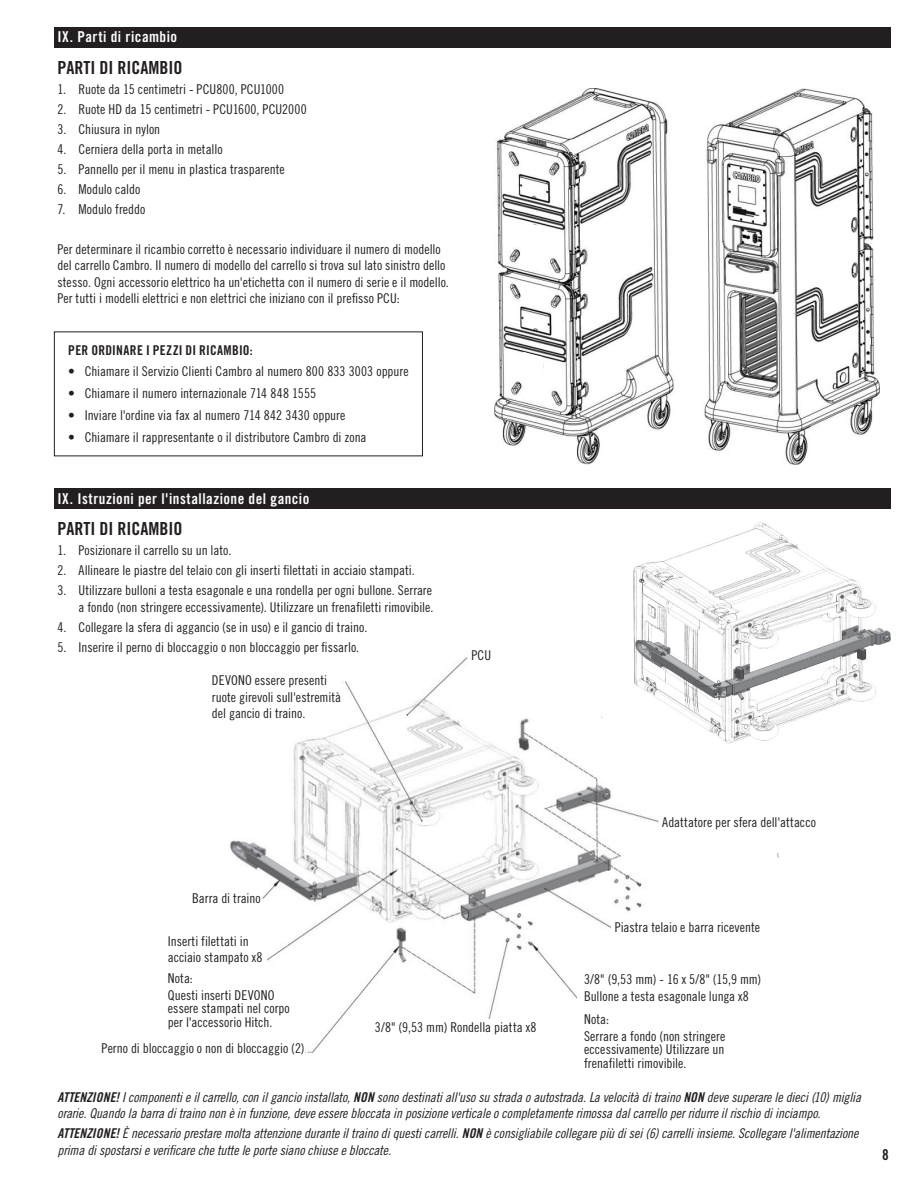
<style>
.page{position:relative;width:918px;height:1188px;background:#fff}
.page>*{position:absolute;margin:0;border:0;box-sizing:border-box;transform-origin:0 0}
.Body{font:18px "Trade Gothic LT Std Bd Cn 20";color:#231f20}
.Sub_Head_WHT{font:15px "Trade Gothic LT Std Bd Cn 20";letter-spacing:.03em;color:#fff}
.t1{font:15px "Trade Gothic LT Std Bd Cn 20";color:#231f20}
.Body-2{font:13.5px/16.5px "Trade Gothic LT Std Cn 18";color:#231f20}
.Body-3{font:13.5px/16.5px "Trade Gothic LT Std Cn 18 Obl";letter-spacing:-.01em;color:#231f20}
.Body_with_Bullet{font:13.5px "Trade Gothic LT Std Cn 18";color:#231f20}
.Body_Bold{font:13.5px "Trade Gothic LT Std Bd Cn 20";letter-spacing:.025em;color:#231f20}
.s1{font-family:"Trade Gothic LT Std Bd Cn 20 Obl"}
</style>
<div class="page">
<img style="left:230px;top:657px;width:548px;height:397px">
<img style="left:494px;top:89px;width:180px;height:375px">
<img style="left:704px;top:89px;width:175px;height:375px">
<svg style="left:523px;top:221px;width:20px;height:25px"></svg>
<svg style="left:523px;top:352px;width:20px;height:25px"></svg>
<div style="left:578px;top:987px;width:197px;height:62px;background:#fff"></div>
<div style="left:384px;top:1020px;width:109px;height:21px;background:#fff"></div>
<div style="left:164px;top:933px;width:102px;height:35px;background:#fff"></div>
<div style="left:164px;top:968px;width:152px;height:53px;background:#fff"></div>
<div style="left:54px;top:27px;width:837px;height:20px;background:#231f20"></div>
<div style="left:54px;top:488px;width:837px;height:21px;background:#231f20"></div>
<div style="left:208px;top:676px;width:134px;height:42px;background:#fff"></div>
<div style="left:659px;top:817px;width:227px;height:35px;background:#fff"></div>
<div style="left:611px;top:922px;width:185px;height:31px;background:#fff"></div>
<div style="left:72px;top:1043px;width:233px;height:19px;background:#fff"></div>
<div style="left:468px;top:650px;width:97px;height:20px;background:#fff"></div>
<div style="left:353px;top:1022px;width:183px;height:30px;background:#fff"></div>
<div style="left:181px;top:893px;width:80px;height:23px;background:#fff"></div>
<img style="left:634px;top:523px;width:257px;height:220px">
<p class="Sub_Head_WHT" style="left:58px;top:28px;width:121px">IX. Parti di ricambio</p>
<p class="Body" style="left:58px;top:56px;width:126px">PARTI DI RICAMBIO</p>
<p class="Body-2" style="left:58px;top:81px;width:228px">1. Ruote da 15 centimetri - PCU800, PCU1000</p>
<p class="Body-2" style="left:58px;top:101px;width:251px">2. Ruote HD da 15 centimetri - PCU1600, PCU2000</p>
<p class="Body-2" style="left:58px;top:121px;width:104px">3. Chiusura in nylon</p>
<p class="Body-2" style="left:58px;top:141px;width:167px">4. Cerniera della porta in metallo</p>
<p class="Body-2" style="left:58px;top:161px;width:229px">5. Pannello per il menu in plastica trasparente</p>
<p class="Body-2" style="left:58px;top:181px;width:84px">6. Modulo caldo</p>
<p class="Body-2" style="left:58px;top:201px;width:89px">7. Modulo freddo</p>
<p class="Body-2" style="left:58px;top:241px;width:393px">Per determinare il ricambio corretto è necessario individuare il numero di modello del carrello Cambro. Il numero di modello del carrello si trova sul lato sinistro dello stesso. Ogni accessorio elettrico ha un'etichetta con il numero di serie e il modello.<br>Per tutti i modelli elettrici e non elettrici che iniziano con il prefisso PCU:</p>
<p class="Body_Bold" style="left:68px;top:342px;width:186px">PER ORDINARE I PEZZI DI RICAMBIO:</p>
<p class="Body_with_Bullet" style="left:68px;top:363px;width:342px">• Chiamare il Servizio Clienti Cambro al numero 800 833 3003 oppure</p>
<p class="Body_with_Bullet" style="left:68px;top:385px;width:249px">• Chiamare il numero internazionale 714 848 1555</p>
<p class="Body_with_Bullet" style="left:68px;top:407px;width:279px">• Inviare l'ordine via fax al numero 714 842 3430 oppure</p>
<p class="Body_with_Bullet" style="left:68px;top:429px;width:300px">• Chiamare il rappresentante o il distributore Cambro di zona</p>
<p class="Sub_Head_WHT" style="left:58px;top:489px;width:253px">IX. Istruzioni per l'installazione del gancio</p>
<p class="Body" style="left:58px;top:518px;width:126px">PARTI DI RICAMBIO</p>
<p class="Body-2" style="left:58px;top:542px;width:175px">1. Posizionare il carrello su un lato.</p>
<p class="Body-2" style="left:58px;top:562px;width:359px">2. Allineare le piastre del telaio con gli inserti filettati in acciaio stampati.</p>
<p class="Body-2" style="left:58px;top:582px;width:378px;text-align:right">3. Utilizzare bulloni a testa esagonale e una rondella per ogni bullone. Serrare a fondo (non stringere eccessivamente). Utilizzare un frenafiletti rimovibile.</p>
<p class="Body-2" style="left:58px;top:618px;width:311px">4. Collegare la sfera di aggancio (se in uso) e il gancio di traino.</p>
<p class="Body-2" style="left:58px;top:638px;width:303px">5. Inserire il perno di bloccaggio o non bloccaggio per fissarlo.</p>
<p class="Body-2" style="left:212px;top:672px;width:131px">DEVONO essere presenti ruote girevoli sull'estremità del gancio di traino.</p>
<p class="Body-2" style="left:471px;top:647px;width:21px">PCU</p>
<p class="Body-2" style="left:662px;top:814px;width:155px">Adattatore per sfera dell'attacco</p>
<p class="Body-2" style="left:192px;top:890px;width:70px">Barra di traino</p>
<p class="Body-2" style="left:168px;top:932px;width:96px">Inserti filettati in acciaio stampato x8</p>
<p class="Body-2" style="left:168px;top:969px;width:26px">Nota:</p>
<p class="Body-2" style="left:168px;top:988px;width:123px;line-height:13.5px">Questi inserti DEVONO essere stampati nel corpo per l'accessorio Hitch.</p>
<p class="Body-2" style="left:102px;top:1040px;width:205px">Perno di bloccaggio o non di bloccaggio (2)</p>
<p class="Body-2" style="left:375px;top:1019px;width:163px">3/8" (9,53 mm) Rondella piatta x8</p>
<p class="Body-2" style="left:615px;top:919px;width:147px">Piastra telaio e barra ricevente</p>
<p class="Body-2" style="left:584px;top:971px;width:179px">3/8" (9,53 mm) - 16 x 5/8" (15,9 mm)<br>Bullone a testa esagonale lunga x8</p>
<p class="Body-2" style="left:584px;top:1011px;width:26px">Nota:</p>
<p class="Body-2" style="left:584px;top:1029px;width:143px;line-height:13.5px;text-align:justify">Serrare a fondo (non stringere eccessivamente) Utilizzare un frenafiletti rimovibile.</p>
<p class="Body-3" style="left:58px;top:1089px;width:805px"><span class="s1">ATTENZIONE!</span> I componenti e il carrello, con il gancio installato, <span class="s1">NON</span> sono destinati all'uso su strada o autostrada. La velocità di traino <span class="s1">NON</span> deve superare le dieci (10) miglia orarie. Quando la barra di traino non è in funzione, deve essere bloccata in posizione verticale o completamente rimossa dal carrello per ridurre il rischio di inciampo.</p>
<p class="Body-3" style="left:58px;top:1125px;width:802px"><span class="s1">ATTENZIONE!</span> È necessario prestare molta attenzione durante il traino di questi carrelli. <span class="s1">NON</span> è consigliabile collegare più di sei (6) carrelli insieme. Scollegare l'alimentazione prima di spostarsi e verificare che tutte le porte siano chiuse e bloccate.</p>
<p class="t1" style="left:882px;top:1145px;width:8px">8</p>
</div>
